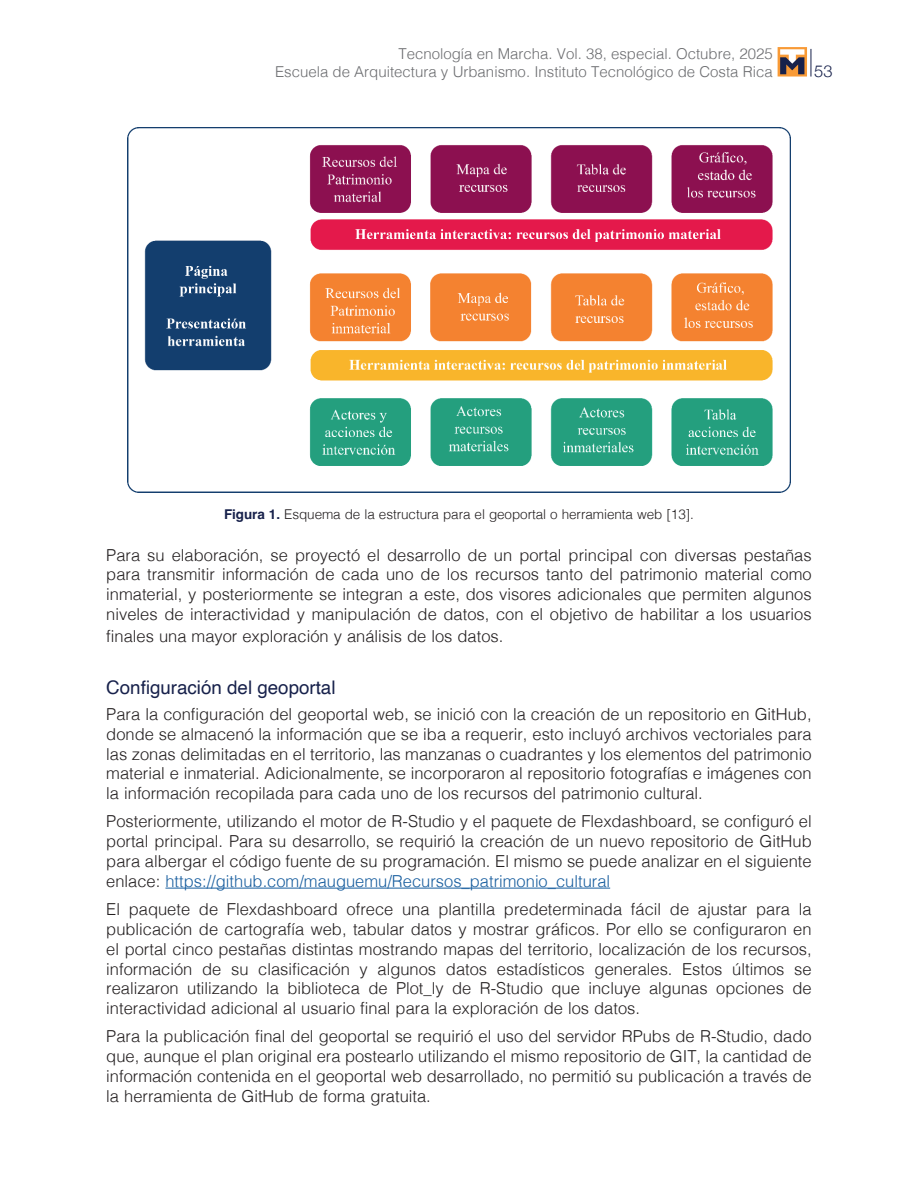
<style>
.page{position:relative;width:918px;height:1188px;background:#fff}
.page>*{position:absolute;margin:0;border:0;box-sizing:border-box;transform-origin:0 0}
.t1{font:18.75px "Helvetica";color:#17214b}
.t2{font:300 16.5px/19.8px "Helvetica";color:#231f20;text-align:justify}
.t3{font:300 16.5px "Helvetica Neue";color:#17214b}
.t4{font:300 15px/18px "Helvetica";color:#6c6d70;text-align:right}
.t5{font:300 13.5px "Helvetica";letter-spacing:-.005em;color:#231f20}
.s1{font-weight:700;color:#17214b}
.s2{color:#175d9e}
</style>
<div class="page">
<svg style="left:811px;top:49px;width:1px;height:28px"></svg>
<svg style="left:778px;top:47px;width:29px;height:30px"></svg>
<svg style="left:780px;top:49px;width:24px;height:25px"></svg>
<hr style="left:165px;top:888px;width:445px;height:1px;background:#175d9e">
<img style="left:128px;top:128px;width:662px;height:365px">
<p class="t4" style="left:275px;top:43px;width:499px">Tecnología en Marcha. Vol. 38, especial. Octubre, 2025<br>Escuela de Arquitectura y Urbanismo. Instituto Tecnológico de Costa Rica</p>
<p class="t3" style="left:814px;top:57px;width:20px">53</p>
<p class="t5" style="left:224px;top:503px;width:471px"><span class="s1">Figura 1.</span> Esquema de la estructura para el geoportal o herramienta web [13].</p>
<p class="t2" style="left:106px;top:544px;width:707px">Para su elaboración, se proyectó el desarrollo de un portal principal con diversas pestañas para transmitir información de cada uno de los recursos tanto del patrimonio material como inmaterial, y posteriormente se integran a este, dos visores adicionales que permiten algunos niveles de interactividad y manipulación de datos, con el objetivo de habilitar a los usuarios</p>
<p class="t2" style="left:106px;top:625px;width:399px">finales una mayor exploración y análisis de los datos.</p>
<p class="t1" style="left:106px;top:673px;width:231px">Configuración del geoportal</p>
<p class="t2" style="left:106px;top:703px;width:707px">Para la configuración del geoportal web, se inició con la creación de un repositorio en GitHub, donde se almacenó la información que se iba a requerir, esto incluyó archivos vectoriales para las zonas delimitadas en el territorio, las manzanas o cuadrantes y los elementos del patrimonio material e inmaterial. Adicionalmente, se incorporaron al repositorio fotografías e imágenes con la información recopilada para cada uno de los recursos del patrimonio cultural.</p>
<p class="t2" style="left:106px;top:811px;width:707px">Posteriormente, utilizando el motor de R-Studio y el paquete de Flexdashboard, se configuró el portal principal. Para su desarrollo, se requirió la creación de un nuevo repositorio de GitHub para albergar el código fuente de su programación. El mismo se puede analizar en el siguiente enlace: <span class="s2">https://github.com/mauguemu/Recursos_patrimonio_cultural</span></p>
<p class="t2" style="left:106px;top:898px;width:707px">El paquete de Flexdashboard ofrece una plantilla predeterminada fácil de ajustar para la publicación de cartografía web, tabular datos y mostrar gráficos. Por ello se configuraron en el portal cinco pestañas distintas mostrando mapas del territorio, localización de los recursos, información de su clasificación y algunos datos estadísticos generales. Estos últimos se realizaron utilizando la biblioteca de Plot_ly de R-Studio que incluye algunas opciones de interactividad adicional al usuario final para la exploración de los datos.</p>
<p class="t2" style="left:106px;top:1026px;width:707px">Para la publicación final del geoportal se requirió el uso del servidor RPubs de R-Studio, dado que, aunque el plan original era postearlo utilizando el mismo repositorio de GIT, la cantidad de información contenida en el geoportal web desarrollado, no permitió su publicación a través de la herramienta de GitHub de forma gratuita.</p>
</div>
